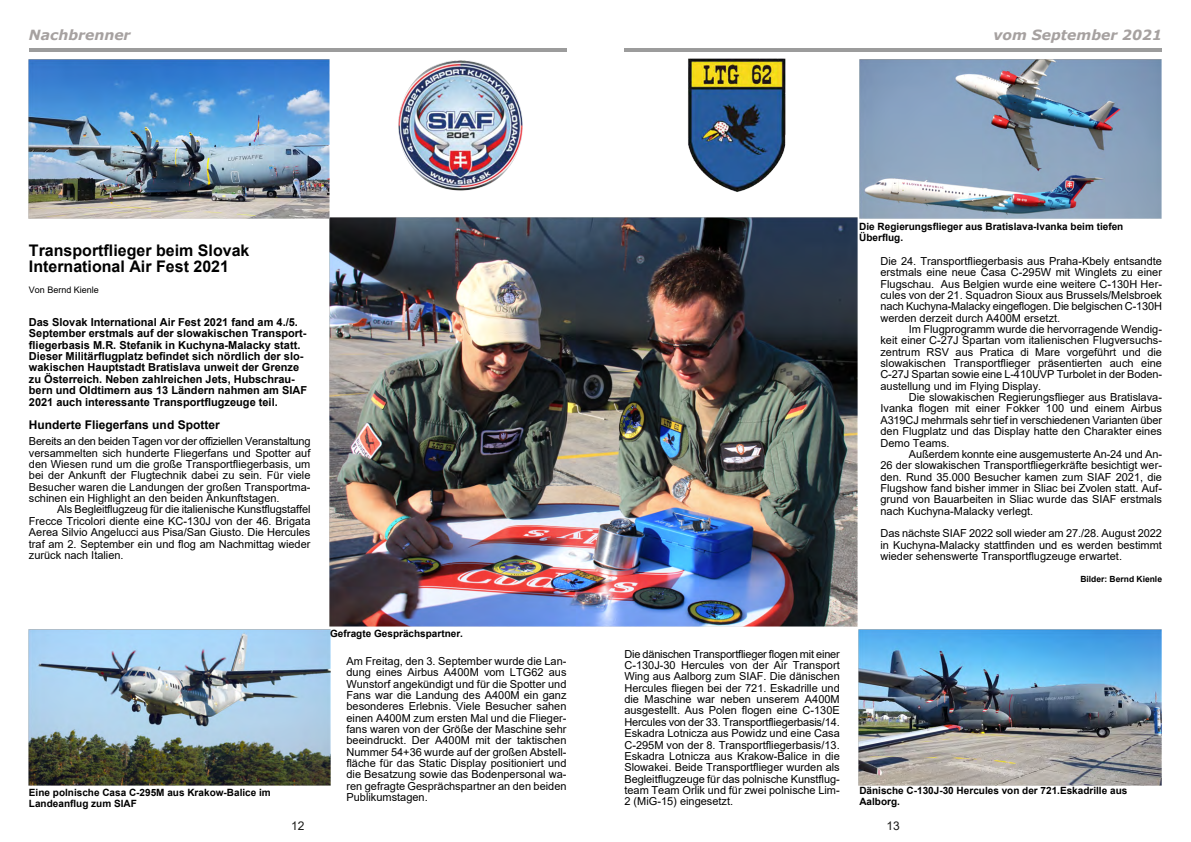
<style>
.page{position:relative;width:1191px;height:842px;background:#fff}
.page>*{position:absolute;margin:0;border:0;box-sizing:border-box;transform-origin:0 0}
.t1{font:700 16px/16.5px "Arial";color:#000}
.t2{font:italic 700 14px "Verdana";color:#a6a1a0}
.t3{font:700 12px "Arial";color:#000}
.t4{font:12px "Arial";color:#1a1a18}
.t5{font:11px/11.4px "Arial";color:#000;text-align:justify}
.t6{font:700 11px/11.4px "Arial";color:#000}
.t7{font:700 10px/11.1px "Arial";color:#000}
.t8{font:9px "Arial";color:#000}
.t9{font:700 8.5px "Arial";color:#000}
</style>
<div class="page">
<hr style="left:29px;top:48px;width:537px;height:4px;background:#9c9c9c">
<hr style="left:624px;top:48px;width:538px;height:4px;background:#9c9c9c">
<img style="left:330px;top:218px;width:527px;height:409px">
<img style="left:28px;top:59px;width:302px;height:159px">
<img style="left:859px;top:629px;width:302px;height:156px">
<img style="left:399px;top:60px;width:123px;height:131px">
<img style="left:28px;top:629px;width:302px;height:156px">
<img style="left:859px;top:59px;width:302px;height:159px">
<img style="left:688px;top:58px;width:98px;height:134px">
<p class="t2" style="left:29px;top:29px;width:103px">Nachbrenner</p>
<p class="t2" style="left:993px;top:29px;width:170px">vom September 2021</p>
<h1 class="t1" style="left:29px;top:243px;width:222px">Transportflieger beim Slovak<br>International Air Fest 2021</h1>
<p class="t8" style="left:29px;top:286px;width:72px">Von Bernd Kienle</p>
<p class="t6" style="left:29px;top:317px;width:280px">Das Slovak International Air Fest 2021 fand am 4./5.<br>September erstmals auf der slowakischen Transport&shy;fliegerbasis M.R. Stefanik in Kuchyna-Malacky statt.<br>Dieser Militärflugplatz befindet sich nördlich der slo&shy;wakischen Hauptstadt Bratislava unweit der Grenze zu Österreich. Neben zahlreichen Jets, Hubschrau&shy;bern und Oldtimern aus 13 Ländern nahmen am SIAF 2021 auch interessante Transportflugzeuge teil.</p>
<p class="t3" style="left:29px;top:420px;width:192px">Hunderte Fliegerfans und Spotter</p>
<p class="t5" style="left:29px;top:437px;width:283px">Bereits an den beiden Tagen vor der offiziellen Veranstaltung versammelten sich hunderte Fliegerfans und Spotter auf den Wiesen rund um die große Transportfliegerbasis, um bei der Ankunft der Flugtechnik dabei zu sein. Für viele Besucher waren die Landungen der großen Transportma&shy;schinen ein Highlight an den beiden Ankunftstagen.</p>
<p class="t5" style="left:29px;top:505px;width:283px;text-indent:28px">Als Begleitflugzeug für die italienische Kunstflugstaffel Frecce Tricolori diente eine KC-130J von der 46. Brigata Aerea Silvio Angelucci aus Pisa/San Giusto. Die Hercules traf am 2. September ein und flog am Nachmittag wieder zurück nach Italien.</p>
<p class="t7" style="left:29px;top:788px;width:243px">Eine polnische Casa C-295M aus Krakow-Balice im<br>Landeanflug zum SIAF</p>
<p class="t4" style="left:291px;top:821px;width:15px">12</p>
<p class="t7" style="left:330px;top:629px;width:134px">Gefragte Gesprächspartner.</p>
<p class="t5" style="left:346px;top:656px;width:222px">Am Freitag, den 3. September wurde die Lan&shy;dung eines Airbus A400M vom LTG62 aus Wunstorf angekündigt und für die Spotter und Fans war die Landung des A400M ein ganz besonderes Erlebnis. Viele Besucher sahen einen A400M zum ersten Mal und die Flieger&shy;fans waren von der Größe der Maschine sehr beeindruckt. Der A400M mit der taktischen Nummer 54+36 wurde auf der großen Abstell&shy;fläche für das Static Display positioniert und die Besatzung sowie das Bodenpersonal wa&shy;ren gefragte Gesprächspartner an den beiden Publikumstagen.</p>
<p class="t7" style="left:859px;top:222px;width:265px">Die Regierungsflieger aus Bratislava-Ivanka beim tiefen<br>Überflug.</p>
<p class="t5" style="left:880px;top:256px;width:283px">Die 24. Transportfliegerbasis aus Praha-Kbely entsandte erstmals eine neue Casa C-295W mit Winglets zu einer Flugschau. Aus Belgien wurde eine weitere C-130H Her&shy;cules von der 21. Squadron Sioux aus Brussels/Melsbroek nach Kuchyna-Malacky eingeflogen. Die belgischen C-130H werden derzeit durch A400M ersetzt.</p>
<p class="t5" style="left:880px;top:324px;width:283px;text-indent:28px">Im Flugprogramm wurde die hervorragende Wendig&shy;keit einer C-27J Spartan vom italienischen Flugversuchs&shy;zentrum RSV aus Pratica di Mare vorgeführt und die slowakischen Transportflieger präsentierten auch eine C-27J Spartan sowie eine L-410UVP Turbolet in der Boden&shy;austellung und im Flying Display.</p>
<p class="t5" style="left:880px;top:393px;width:283px;text-indent:28px">Die slowakischen Regierungsflieger aus Bratislava-Ivanka flogen mit einer Fokker 100 und einem Airbus A319CJ mehrmals sehr tief in verschiedenen Varianten über den Flugplatz und das Display hatte den Charakter eines Demo Teams.</p>
<p class="t5" style="left:880px;top:449px;width:283px;text-indent:28px">Außerdem konnte eine ausgemusterte An-24 und An-26 der slowakischen Transportfliegerkräfte besichtigt wer&shy;den. Rund 35.000 Besucher kamen zum SIAF 2021, die Flugshow fand bisher immer in Sliac bei Zvolen statt. Auf&shy;grund von Bauarbeiten in Sliac wurde das SIAF erstmals nach Kuchyna-Malacky verlegt.</p>
<p class="t5" style="left:880px;top:529px;width:283px">Das nächste SIAF 2022 soll wieder am 27./28. August 2022 in Kuchyna-Malacky stattfinden und es werden bestimmt wieder sehenswerte Transportflugzeuge erwartet.</p>
<p class="t9" style="left:1080px;top:576px;width:83px">Bilder: Bernd Kienle</p>
<p class="t5" style="left:624px;top:649px;width:217px">Die dänischen Transportflieger flogen mit einer C-130J-30 Hercules von der Air Transport Wing aus Aalborg zum SIAF. Die dänischen Hercules fliegen bei der 721. Eskadrille und die Maschine war neben unserem A400M ausgestellt. Aus Polen flogen eine C-130E Hercules von der 33. Transportfliegerbasis/14.<br>Eskadra Lotnicza aus Powidz und eine Casa C-295M von der 8. Transportfliegerbasis/13.<br>Eskadra Lotnicza aus Krakow-Balice in die Slowakei. Beide Transportflieger wurden als Begleitflugzeuge für das polnische Kunstflug&shy;team Team Orlik und für zwei polnische Lim-2 (MiG-15) eingesetzt.</p>
<p class="t7" style="left:859px;top:786px;width:269px">Dänische C-130J-30 Hercules von der 721.Eskadrille aus<br>Aalborg.</p>
<p class="t4" style="left:886px;top:821px;width:15px">13</p>
</div>
